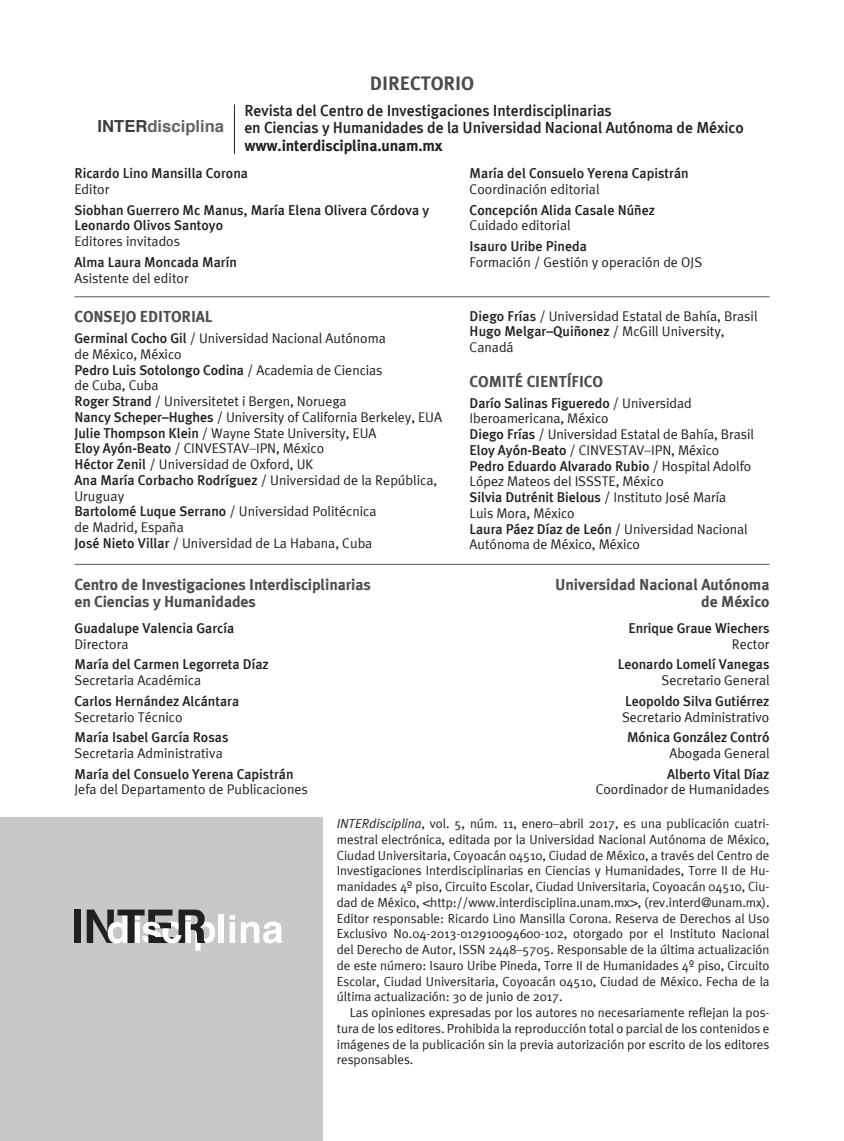
<style>
.page{position:relative;width:844px;height:1141px;background:#fff}
.page>*{position:absolute;margin:0;border:0;box-sizing:border-box;transform-origin:0 0}
.t1{font:700 19.25px "Meta Plus";color:#4b4c4d}
.t2{font:700 16.62px "Helvetica";color:#636366}
.t3{font:500 15.75px/17.5px "Meta Plus";letter-spacing:-.01em;color:#231f20}
.t4{font:700 15.75px/17.5px "Meta Plus";letter-spacing:-.005em;color:#4b4c4d}
.t5{font:14px/15.8px "Meta Plus Normal";letter-spacing:-.005em;color:#231f20}
.t6{font:500 14px/15.8px "Meta Plus";color:#231f20}
.t7{font:14px "Meta Plus Normal";letter-spacing:-.005em;color:#231f20}
.t8{font:13.12px/15.8px "Meta Plus Normal";letter-spacing:-.005em;color:#231f20;text-align:justify}
.s1{color:#3e3e3f}
.s2{font-weight:700}
.s3{font-family:"Meta Plus Normal";font-weight:400}
.s4{font-family:"Meta Plus";font-weight:500}
.s5{font-style:inherit}
.s6{font-style:italic}
.s7{font-family:"Helvetica"}
</style>
<div class="page">
<hr style="left:234px;top:104px;width:1px;height:50px;background:#231f20">
<div style="left:0;top:817px;width:322px;height:324px;background:#c7c8ca"></div>
<hr style="left:74px;top:564px;width:695px;height:1px;background:#57585a">
<div style="left:75px;top:910px;width:6px;height:33px;background:#231f20"></div>
<div style="left:219px;top:914px;width:5px;height:29px;background:#fff"></div>
<svg style="left:241px;top:922px;width:41px;height:21px"></svg>
<svg style="left:229px;top:915px;width:6px;height:28px"></svg>
<svg style="left:87px;top:910px;width:128px;height:41px"></svg>
<hr style="left:74px;top:296px;width:695px;height:1px;background:#57585a">
<p class="t2" style="left:97px;top:113px;width:128px"><span class="s1">INTER</span>disciplina</p>
<p class="t1" style="left:370px;top:72px;width:106px">DIRECTORIO</p>
<p class="t3" style="left:244px;top:102px;width:500px">Revista del Centro de Investigaciones Interdisciplinarias<br>en Ciencias y Humanidades de la Universidad Nacional Autónoma de México <span class="s2">www.interdisciplina.unam.mx</span></p>
<p class="t6" style="left:74px;top:165px;width:175px">Ricardo Lino Mansilla Corona<br><span class="s3">Editor</span></p>
<p class="t6" style="left:74px;top:202px;width:356px">Siobhan Guerrero Mc Manus, María Elena Olivera Córdova y<br>Leonardo Olivos Santoyo<br><span class="s3">Editores invitados</span></p>
<p class="t6" style="left:74px;top:254px;width:164px">Alma Laura Moncada Marín<br><span class="s3">Asistente del editor</span></p>
<p class="t4" style="left:74px;top:308px;width:140px">CONSEJO EDITORIAL</p>
<p class="t5" style="left:74px;top:330px;width:313px"><span class="s4">Germinal Cocho Gil</span> / Universidad Nacional Autónoma de México, México</p>
<p class="t5" style="left:74px;top:362px;width:309px"><span class="s4">Pedro Luis Sotolongo Codina</span> / Academia de Ciencias de Cuba, Cuba</p>
<p class="t5" style="left:74px;top:393px;width:274px"><span class="s4">Roger Strand</span> / Universitetet i Bergen, Noruega</p>
<p class="t5" style="left:74px;top:409px;width:369px"><span class="s4">Nancy Scheper–Hughes</span> / University of California Berkeley, EUA</p>
<p class="t5" style="left:74px;top:425px;width:303px"><span class="s4">Julie Thompson Klein</span> / Wayne State University, EUA</p>
<p class="t7" style="left:74px;top:440px;width:251px"><span class="s4">Eloy Ayón-Beato</span> / CINVESTAV–IPN, <span class="s5">México</span></p>
<p class="t5" style="left:74px;top:456px;width:240px"><span class="s4">Héctor Zenil</span> / Universidad de Oxford, UK</p>
<p class="t5" style="left:74px;top:472px;width:364px"><span class="s4">Ana María Corbacho Rodríguez</span> / Universidad de la República,<br>Uruguay</p>
<p class="t5" style="left:74px;top:503px;width:303px"><span class="s4">Bartolomé Luque Serrano</span> / Universidad Politécnica de Madrid, España</p>
<p class="t5" style="left:74px;top:535px;width:299px"><span class="s4">José Nieto Villar</span> / Universidad de La Habana, Cuba</p>
<p class="t4" style="left:74px;top:575px;width:298px">Centro de Investigaciones Interdisciplinarias en Ciencias y Humanidades</p>
<p class="t6" style="left:74px;top:620px;width:161px">Guadalupe Valencia García<br><span class="s3">Directora</span></p>
<p class="t6" style="left:74px;top:656px;width:196px">María del Carmen Legorreta Díaz<br><span class="s3">Secretaria Académica</span></p>
<p class="t6" style="left:74px;top:693px;width:166px">Carlos Hernández Alcántara<br><span class="s3">Secretario Técnico</span></p>
<p class="t5" style="left:74px;top:729px;width:156px"><span class="s4">María Isabel García Rosas<br></span>Secretaria Administrativa</p>
<p class="t5" style="left:74px;top:766px;width:235px"><span class="s4">María del Consuelo Yerena Capistrán<br></span>Jefa del Departamento de Publicaciones</p>
<p class="t6" style="left:469px;top:165px;width:220px">María del Consuelo Yerena Capistrán<br><span class="s3">Coordinación editorial</span></p>
<p class="t6" style="left:469px;top:202px;width:187px">Concepción Alida Casale Núñez<br><span class="s3">Cuidado editorial</span></p>
<p class="t5" style="left:469px;top:238px;width:234px"><span class="s4">Isauro Uribe Pineda<br></span>Formación / Gestión y operación de OJS</p>
<p class="t5" style="left:469px;top:308px;width:289px"><span class="s4">Diego Frías</span> / Universidad Estatal de Bahía, Brasil</p>
<p class="t5" style="left:469px;top:323px;width:256px"><span class="s4">Hugo Melgar–Quiñonez</span> / McGill University,<br>Canadá</p>
<p class="t4" style="left:469px;top:373px;width:135px">COMITÉ CIENTÍFICO</p>
<p class="t5" style="left:469px;top:395px;width:224px"><span class="s4">Darío Salinas Figueredo</span> / Universidad<br>Iberoamericana, México</p>
<p class="t5" style="left:469px;top:426px;width:286px"><span class="s4">Diego Frías</span> / Universidad Estatal de Bahía, Brasil</p>
<p class="t5" style="left:469px;top:442px;width:251px"><span class="s4">Eloy Ayón-Beato</span> / CINVESTAV–IPN, México</p>
<p class="t5" style="left:469px;top:458px;width:283px"><span class="s4">Pedro Eduardo Alvarado Rubio</span> / Hospital Adolfo<br>López Mateos del ISSSTE, México</p>
<p class="t5" style="left:469px;top:489px;width:258px"><span class="s4">Silvia Dutrénit Bielous</span> / Instituto José María<br>Luis Mora, México</p>
<p class="t5" style="left:469px;top:521px;width:279px"><span class="s4">Laura Páez Díaz de León</span> <span class="s5">/</span> Universidad Nacional<br>Autónoma de México, México</p>
<p class="t4" style="left:555px;top:575px;width:216px;text-align:right">Universidad Nacional Autónoma de México</p>
<p class="t6" style="left:628px;top:620px;width:142px;text-align:right">Enrique Graue Wiechers<br><span class="s3">Rector</span></p>
<p class="t6" style="left:617px;top:656px;width:153px;text-align:right">Leonardo Lomelí Vanegas<br><span class="s3">Secretario General</span></p>
<p class="t5" style="left:622px;top:693px;width:149px"><span class="s4">Leopoldo Silva Gutiérrez<br></span>Secretario Administrativo</p>
<p class="t6" style="left:627px;top:729px;width:144px;text-align:right">Mónica González Contró<br><span class="s3">Abogada General</span></p>
<p class="t5" style="left:595px;top:766px;width:175px;text-align:right"><span class="s4">Alberto Vital Díaz<br></span>Coordinador de Humanidades</p>
<p class="t8" style="left:337px;top:816px;width:434px"><span class="s6">INTERdisciplina</span>, vol. 5, núm. 11, enero–abril 2017, es una publicación cuatri&shy;mestral electrónica, editada por la Universidad Nacional Autónoma de México, Ciudad Universitaria, Coyoacán 04510, Ciudad de México, a través del Centro de Investigaciones Interdisciplinarias en Ciencias y Humanidades, Torre II de Hu&shy;manidades 4º piso, Circuito Escolar, Ciudad Universitaria, Coyoacán 04510, Ciu&shy;dad de México, <span class="s7">&lt;</span>http://www.interdisciplina.unam.mx<span class="s7">&gt;</span>, (rev.interd@unam.mx).<br>Editor responsable: Ricardo Lino Mansilla Corona. Reserva de Derechos al Uso Exclusivo No.04-2013-012910094600-102, otorgado por el Instituto Nacional del Derecho de Autor, ISSN 2448–5705. Responsable de la última actualización de este número: Isauro Uribe Pineda, Torre II de Humanidades 4º piso, Circuito Escolar, Ciudad Universitaria, Coyoacán 04510, Ciudad de México. Fecha de la última actualización: 30 de junio de 2017.</p>
<p class="t8" style="left:337px;top:1005px;width:434px;text-indent:13px">Las opiniones expresadas por los autores no necesariamente reflejan la pos&shy;tura de los editores. Prohibida la reproducción total o parcial de los contenidos e imágenes de la publicación sin la previa autorización por escrito de los editores responsables.</p>
</div>
